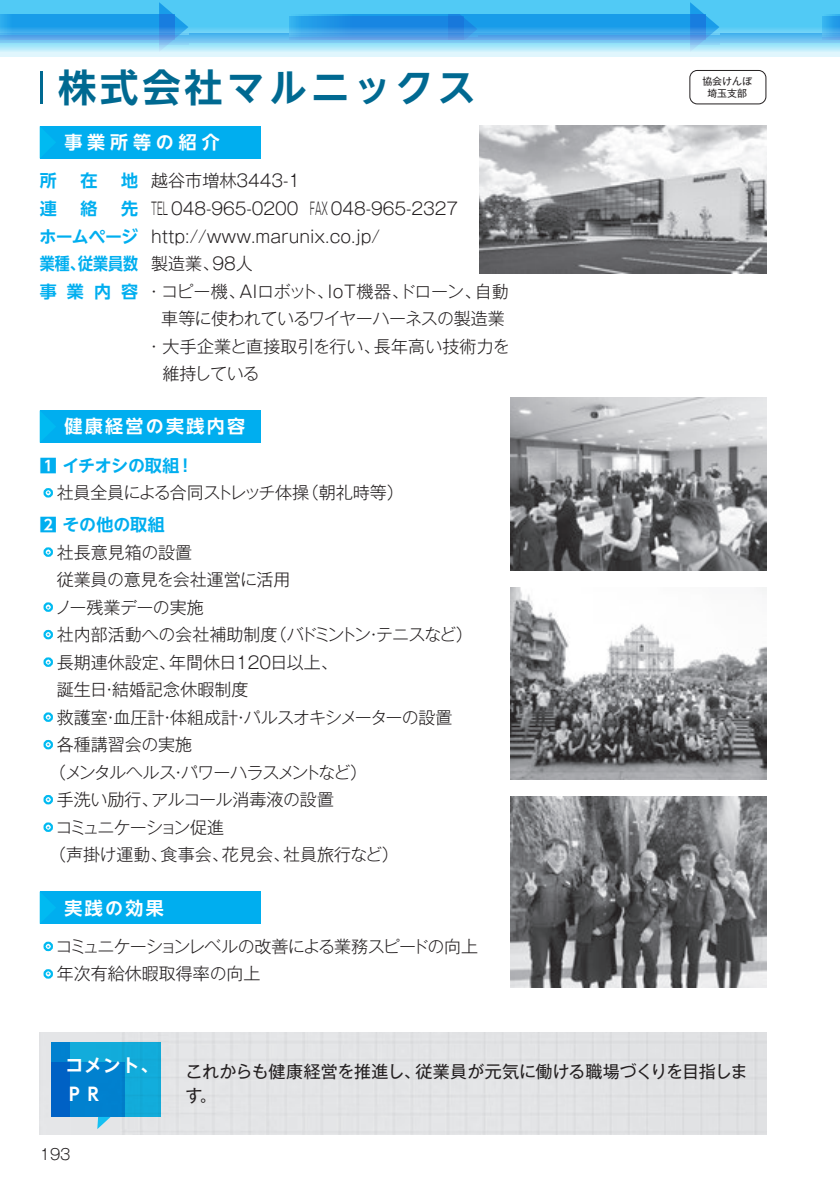
<style>
.page{position:relative;width:840px;height:1191px;background:#fff}
.page>*{position:absolute;margin:0;border:0;box-sizing:border-box;transform-origin:0 0}
.t1{font:700 38.2px "UD Shin Go NT Pro De";letter-spacing:.1em;color:#006991}
.t2{font:700 18px/28.6px "UD Shin Go NT Pro De";letter-spacing:.13em;color:#fff}
.t3{font:700 18px "UD Shin Go NT Pro De";letter-spacing:.27em;color:#fff}
.t4{font:300 17px/27.6px "Gothic MB101 Pr 6";letter-spacing:-.01em;color:#231f20}
.t5{font:300 17px/27.6px "Gothic MB101 Pr 6";letter-spacing:-.03em;color:#231f20}
.t6{font:17px/24.2px "Gothic MB101 Pr 6";letter-spacing:-.02em;color:#231f20}
.t7{font:700 17px/27.4px "UD Shin Go NT Pro De";letter-spacing:-.015em;color:#00aeef;text-align:justify}
.t8{font:300 17px "Gothic MB101 Pr 6";letter-spacing:.01em;color:#231f20}
.t9{font:300 17px "Gothic MB101 Pr 6";letter-spacing:-.065em;color:#231f20}
.t10{font:300 17px "Gothic MB101 Pr 6";letter-spacing:-.095em;color:#231f20}
.t11{font:300 15px "Gothic MB101 Pro";color:#231f20}
.t12{font:10px "Gothic MB101 Pro";color:#231f20}
.s1{color:#00baf1}
.s2{font-family:"UD Shin Go NT Pro De";font-weight:700;color:#00aeef}
</style>
<div class="page">
<div style="left:0;top:0;width:839px;height:42px;background:#51caf5"></div>
<svg style="left:0;top:33px;width:839px;height:23px;background:#a7dff7"></svg>
<svg style="left:0;top:15px;width:159px;height:24px;background:#2da1e9"></svg>
<svg style="left:159px;top:2px;width:29px;height:50px"></svg>
<svg style="left:289px;top:15px;width:400px;height:24px;background:#2d9be7"></svg>
<svg style="left:689px;top:2px;width:30px;height:50px"></svg>
<svg style="left:822px;top:15px;width:17px;height:24px"></svg>
<hr style="left:839px;top:0;width:1px;height:42px;background:#51caf5">
<svg style="left:839px;top:15px;width:1px;height:41px"></svg>
<div style="left:51px;top:1042px;width:110px;height:75px;background:#12acda"></div>
<div style="left:51px;top:1042px;width:18px;height:75px;background:#0181cf"></div>
<svg style="left:51px;top:1062px;width:74px;height:55px;background:#0078cb"></svg>
<svg style="left:97px;top:1117px;width:13px;height:12px"></svg>
<hr style="left:40px;top:71px;width:3px;height:32px;background:#006991">
<div style="left:689px;top:70px;width:76px;height:34px;border:1px solid #231f20;border-radius:7px"></div>
<div style="left:40px;top:126px;width:220px;height:32px;background:#00aeef"></div>
<svg style="left:40px;top:128px;width:15px;height:29px"></svg>
<div style="left:40px;top:410px;width:220px;height:33px;background:#00aeef"></div>
<svg style="left:40px;top:412px;width:15px;height:29px"></svg>
<div style="left:40px;top:891px;width:220px;height:32px;background:#00aeef"></div>
<svg style="left:40px;top:893px;width:15px;height:30px"></svg>
<img style="left:479px;top:126px;width:286px;height:148px">
<img style="left:510px;top:397px;width:255px;height:174px">
<img style="left:510px;top:588px;width:255px;height:191px">
<img style="left:510px;top:796px;width:255px;height:191px">
<h1 class="t1" style="left:58px;top:56px;width:419px">株式会社マルニックス</h1>
<p class="t3" style="left:64px;top:128px;width:157px">事業所等の紹介</p>
<p class="t7" style="left:40px;top:167px;width:19px">所</p>
<p class="t7" style="left:80px;top:167px;width:19px">在</p>
<p class="t7" style="left:121px;top:167px;width:19px">地</p>
<p class="t7" style="left:40px;top:194px;width:19px">連</p>
<p class="t7" style="left:80px;top:194px;width:19px">絡</p>
<p class="t4" style="left:151px;top:166px;width:308px">越谷市増林3443-1<br>TEL 048-965-0200 FAX 048-965-2327 http://www.marunix.co.jp/<br>製造業、98人</p>
<p class="t5" style="left:161px;top:303px;width:345px">車等に使われているワイヤーハーネスの製造業</p>
<p class="t8" style="left:145px;top:332px;width:365px">・大手企業と直接取引を行い、長年高い技術力を</p>
<p class="t4" style="left:162px;top:358px;width:99px">維持している</p>
<p class="t2" style="left:64px;top:412px;width:182px">健康経営の実践内容</p>
<p class="t7" style="left:40px;top:451px;width:156px">1 イチオシの取組！</p>
<p class="t5" style="left:40px;top:477px;width:365px"><span class="s1">・</span>社員全員による合同ストレッチ体操（朝礼時等）</p>
<p class="t7" style="left:40px;top:510px;width:127px">2 その他の取組</p>
<p class="t4" style="left:40px;top:537px;width:154px"><span class="s1">・</span>社長意見箱の設置</p>
<p class="t4" style="left:40px;top:564px;width:252px">　従業員の意見を会社運営に活用</p>
<p class="t4" style="left:40px;top:592px;width:165px"><span class="s1">・</span>ノー残業デーの実施</p>
<p class="t4" style="left:40px;top:619px;width:434px"><span class="s1">・</span>社内部活動への会社補助制度（バドミントン・テニスなど）</p>
<p class="t4" style="left:40px;top:647px;width:299px"><span class="s1">・</span>長期連休設定、年間休日120日以上、…</p>
<p class="t4" style="left:57px;top:674px;width:193px">誕生日・結婚記念休暇制度</p>
<p class="t4" style="left:40px;top:702px;width:414px"><span class="s1">・</span>救護室・血圧計・体組成計・パルスオキシメーターの設置</p>
<p class="t4" style="left:40px;top:729px;width:154px"><span class="s1">・</span>各種講習会の実施</p>
<p class="t9" style="left:40px;top:758px;width:329px">　（メンタルヘルス・パワーハラスメントなど）</p>
<p class="t4" style="left:40px;top:784px;width:295px"><span class="s1">・</span>手洗い励行、アルコール消毒液の設置</p>
<p class="t10" style="left:40px;top:813px;width:186px"><span class="s1">・</span>コミュニケーション促進</p>
<p class="t4" style="left:40px;top:839px;width:360px">　（声掛け運動、食事会、花見会、社員旅行など）</p>
<p class="t2" style="left:64px;top:893px;width:101px">実践の効果</p>
<p class="t5" style="left:40px;top:931px;width:440px"><span class="s1">・</span>コミュニケーションレベルの改善による業務スピードの向上<span class="s1">・</span>年次有給休暇取得率の向上</p>
<p class="t7" style="left:39px;top:194px;width:100px;text-indent:82px">先ホームページ業種、従業員数</p>
<p class="t4" style="left:40px;top:276px;width:470px"><span class="s2">事業内容</span>・コピー機、AIロボット、IoT機器、ドローン、自動</p>
<p class="t12" style="left:702px;top:72px;width:51px">協会けんぽ</p>
<p class="t12" style="left:707px;top:85px;width:41px">埼玉支部</p>
<p class="t2" style="left:65px;top:1050px;width:94px">コメント、<br>ＰＲ</p>
<p class="t11" style="left:40px;top:1142px;width:32px">193</p>
<p class="t6" style="left:185px;top:1058px;width:563px">これからも健康経営を推進し、従業員が元気に働ける職場づくりを目指します。</p>
</div>
